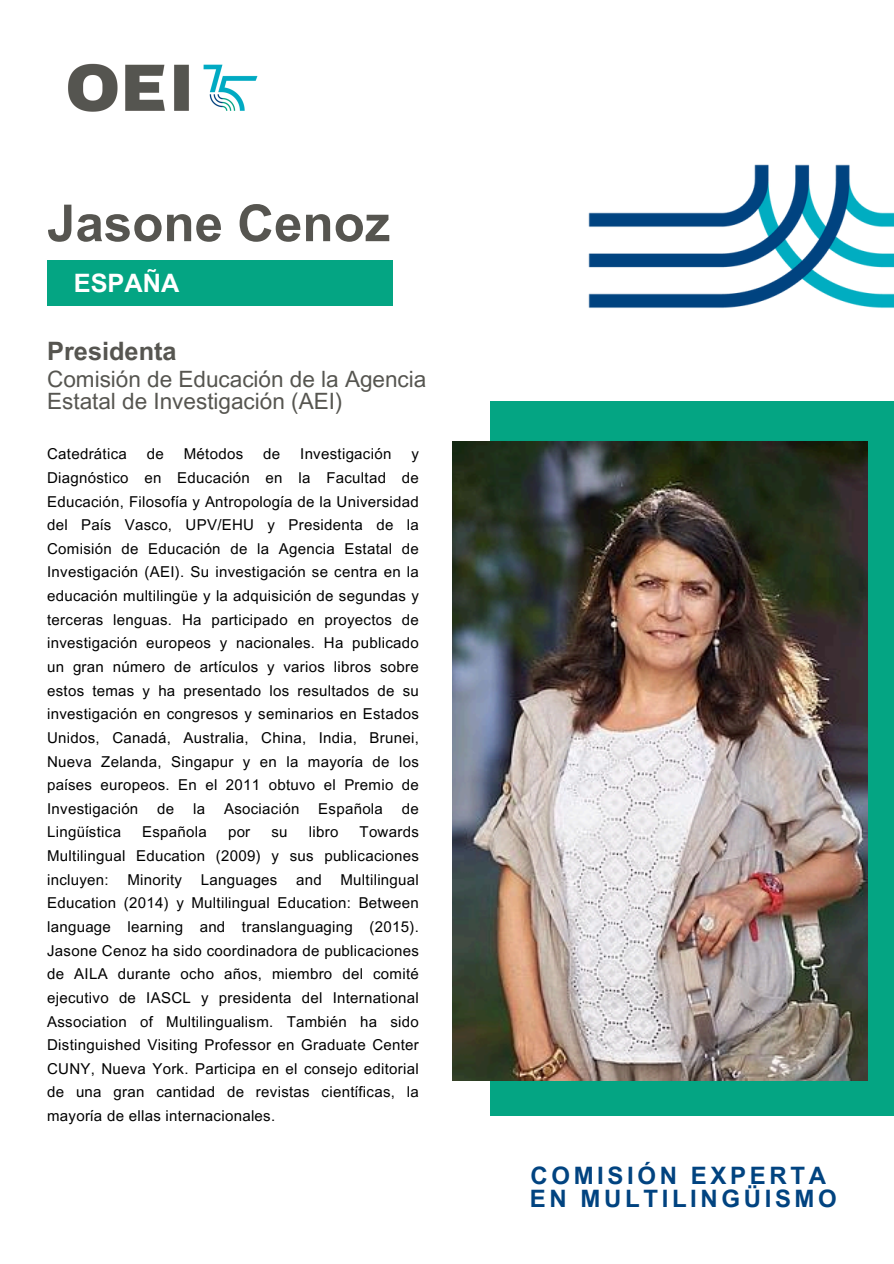
<style>
.page{position:relative;width:894px;height:1264px;background:#fff}
.page>*{position:absolute;margin:0;border:0;box-sizing:border-box;transform-origin:0 0}
.t1{font:700 51px "Arial MT Pro";color:#565550}
.t2{font:700 25.35px "Arial MT Pro";color:#565550}
.t3{font:700 25.35px "Arial MT Pro";color:#fff}
.t4{font:700 24px/22.5px "Arial MT Pro";letter-spacing:.15em;color:#014380}
.t5{font:22.5px/22.5px "Arial MT Pro";color:#565550}
.t6{font:15px/23.7px "Arial MT Pro";letter-spacing:.02em;color:#000;text-align:justify}
</style>
<div class="page">
<div style="left:490px;top:401px;width:403px;height:714px;background:#04a583"></div>
<img style="left:452px;top:441px;width:415px;height:639px">
<img style="left:68px;top:63px;width:190px;height:49px">
<div style="left:47px;top:261px;width:345px;height:45px;background:#04a583"></div>
<img style="left:588px;top:164px;width:305px;height:144px">
<p class="t1" style="left:47px;top:204px;width:344px">Jasone Cenoz</p>
<h3 class="t3" style="left:74px;top:274px;width:107px">ESPAÑA</h3>
<h4 class="t2" style="left:47px;top:341px;width:131px">Presidenta</h4>
<p class="t5" style="left:47px;top:370px;width:380px">Comisión de Educación de la Agencia<br>Estatal de Investigación (AEI)</p>
<h2 class="t6" style="left:47px;top:444px;width:81px">Catedrática</h2>
<h2 class="t6" style="left:147px;top:444px;width:18px">de</h2>
<h2 class="t6" style="left:184px;top:444px;width:61px">Métodos</h2>
<h2 class="t6" style="left:263px;top:444px;width:18px">de</h2>
<h2 class="t6" style="left:300px;top:444px;width:93px">Investigación</h2>
<h2 class="t6" style="left:47px;top:444px;width:373px;text-indent:364px">y Diagnóstico en Educación en la Facultad de Educación, Filosofía y Antropología de la Universidad del País Vasco, UPV/EHU y Presidenta de la Comisión de Educación de la Agencia Estatal de Investigación (AEI). Su investigación se centra en la educación multilingüe y la adquisición de segundas y terceras lenguas. Ha participado en proyectos de investigación europeos y nacionales. Ha publicado un gran número de artículos y varios libros sobre estos temas y ha presentado los resultados de su investigación en congresos y seminarios en Estados Unidos, Canadá, Australia, China, India, Brunei, Nueva Zelanda, Singapur y en la mayoría de los países europeos. En el 2011 obtuvo el Premio de Investigación</h2>
<h2 class="t6" style="left:157px;top:798px;width:18px">de</h2>
<h2 class="t6" style="left:193px;top:798px;width:13px">la</h2>
<h2 class="t6" style="left:224px;top:798px;width:77px">Asociación</h2>
<h2 class="t6" style="left:318px;top:798px;width:66px">Española</h2>
<h2 class="t6" style="left:402px;top:798px;width:18px">de</h2>
<h2 class="t6" style="left:47px;top:822px;width:75px">Lingüística</h2>
<h2 class="t6" style="left:142px;top:822px;width:66px">Española</h2>
<h2 class="t6" style="left:228px;top:822px;width:24px">por</h2>
<h2 class="t6" style="left:271px;top:822px;width:18px">su</h2>
<h2 class="t6" style="left:309px;top:822px;width:31px">libro</h2>
<h2 class="t6" style="left:47px;top:822px;width:373px;text-indent:312px">Towards Multilingual Education (2009) y sus publicaciones incluyen: Minority Languages and Multilingual Education (2014) y Multilingual Education: Between language learning and translanguaging (2015).<br>Jasone Cenoz ha sido coordinadora de publicaciones de AILA durante ocho años, miembro del comité ejecutivo de IASCL y presidenta del International Association of Multilingualism. También ha sido Distinguished Visiting Professor en Graduate Center CUNY, Nueva York. Participa en el consejo editorial de una gran cantidad de revistas científicas, la mayoría de ellas internacionales.</h2>
<h2 class="t4" style="left:529px;top:1167px;width:308px">COMISIÓN EXPERTA<br>EN MULTILINGÜISMO</h2>
</div>
